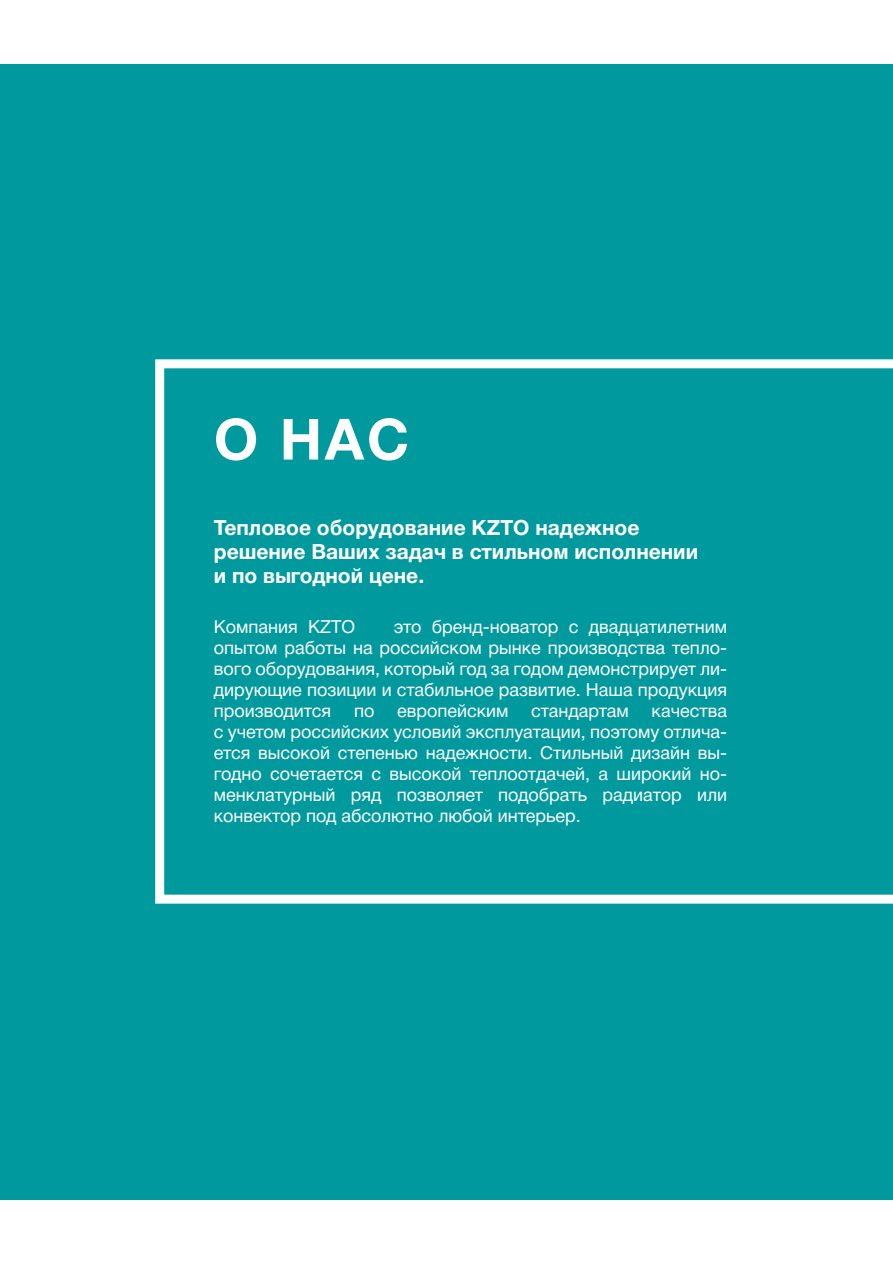
<style>
.page{position:relative;width:893px;height:1263px;background:#fff}
.page>*{position:absolute;margin:0;border:0;box-sizing:border-box;transform-origin:0 0}
.t1{font:700 57px "Helvetica Neue Cyr";color:#fff}
.t2{font:700 21px/24px "Helvetica Neue Cyr";color:#fff}
.t3{font:18px/21px "Helvetica Neue Cyr";color:#fff;text-align:justify}
</style>
<div class="page">
<div style="left:0;top:64px;width:893px;height:1136px;background:#009a9e"></div>
<svg style="left:155px;top:359px;width:738px;height:545px"></svg>
<svg style="left:366px;top:633px;width:18px;height:1px"></svg>
<h1 class="t1" style="left:214px;top:408px;width:197px">О НАС</h1>
<p class="t2" style="left:214px;top:515px;width:486px">Тепловое оборудование KZTO надежное решение Ваших задач в стильном исполнении и по выгодной цене.</p>
<p class="t3" style="left:214px;top:618px;width:515px;text-indent:180px">это бренд-новатор с двадцатилетним опытом работы на российском рынке производства тепло&shy;вого оборудования, который год за годом демонстрирует ли&shy;дирующие позиции и стабильное развитие. Наша продукция производится</p>
<p class="t3" style="left:214px;top:618px;width:143px">Компания KZTO</p>
<p class="t3" style="left:354px;top:702px;width:22px">по</p>
<p class="t3" style="left:397px;top:702px;width:113px">европейским</p>
<p class="t3" style="left:531px;top:702px;width:99px">стандартам</p>
<p class="t3" style="left:214px;top:702px;width:515px;text-indent:438px">качества с учетом российских условий эксплуатации, поэтому отлича&shy;ется высокой степенью надежности. Стильный дизайн вы&shy;годно сочетается с высокой теплоотдачей, а широкий но&shy;менклатурный ряд позволяет подобрать радиатор или конвектор под абсолютно любой интерьер.</p>
</div>
